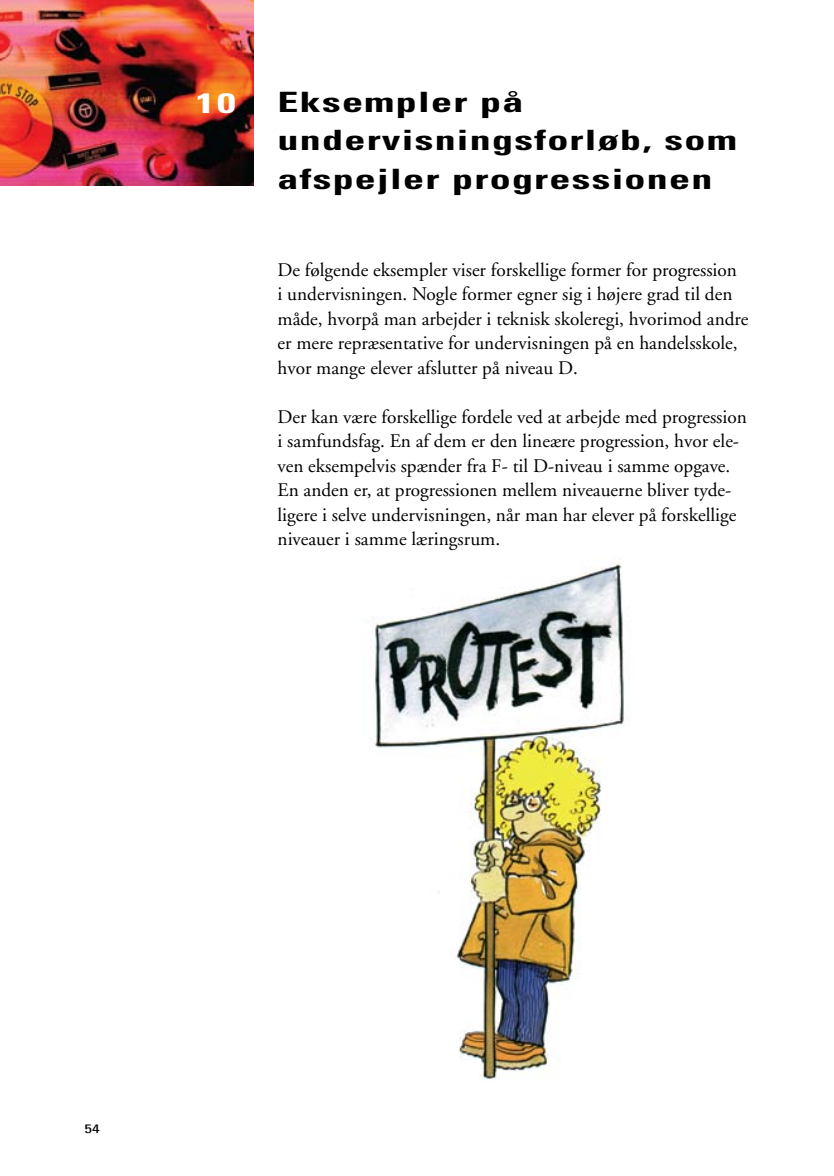
<style>
.page{position:relative;width:834px;height:1176px;background:#fff}
.page>*{position:absolute;margin:0;border:0;box-sizing:border-box;transform-origin:0 0}
.t1{font:700 condensed 28px/38.5px "Univers";letter-spacing:.03em;color:#000;scale:1.5 1}
.t2{font:700 condensed 28px "Univers";color:#fff;scale:1.5 1}
.t3{font:19.25px/24.5px "Adobe Garamond";color:#000}
.t4{font:condensed 12.25px "Univers";color:#000;scale:1.4 1}
</style>
<div class="page">
<img style="left:0;top:0;width:253px;height:186px">
<img style="left:372px;top:562px;width:252px;height:518px">
<h1 class="t2" style="left:196px;top:86px;width:28px">10</h1>
<h1 class="t1" style="left:277px;top:82px;width:308px">Eksempler på undervisningsforløb, som afspejler progressionen</h1>
<p class="t3" style="left:277px;top:258px;width:472px">De følgende eksempler viser forskellige former for progression<br>i undervisningen. Nogle former egner sig i højere grad til den måde, hvorpå man arbejder i teknisk skoleregi, hvorimod andre er mere repræsentative for undervisningen på en handelsskole, hvor mange elever afslutter på niveau D.</p>
<p class="t3" style="left:277px;top:405px;width:470px">Der kan være forskellige fordele ved at arbejde med progression i samfundsfag. En af dem er den lineære progression, hvor ele&shy;ven eksempelvis spænder fra F- til D-niveau i samme opgave.<br>En anden er, at progressionen mellem niveauerne bliver tyde&shy;ligere i selve undervisningen, når man har elever på forskellige niveauer i samme læringsrum.</p>
<p class="t4" style="left:84px;top:1121px;width:12px">54</p>
</div>
